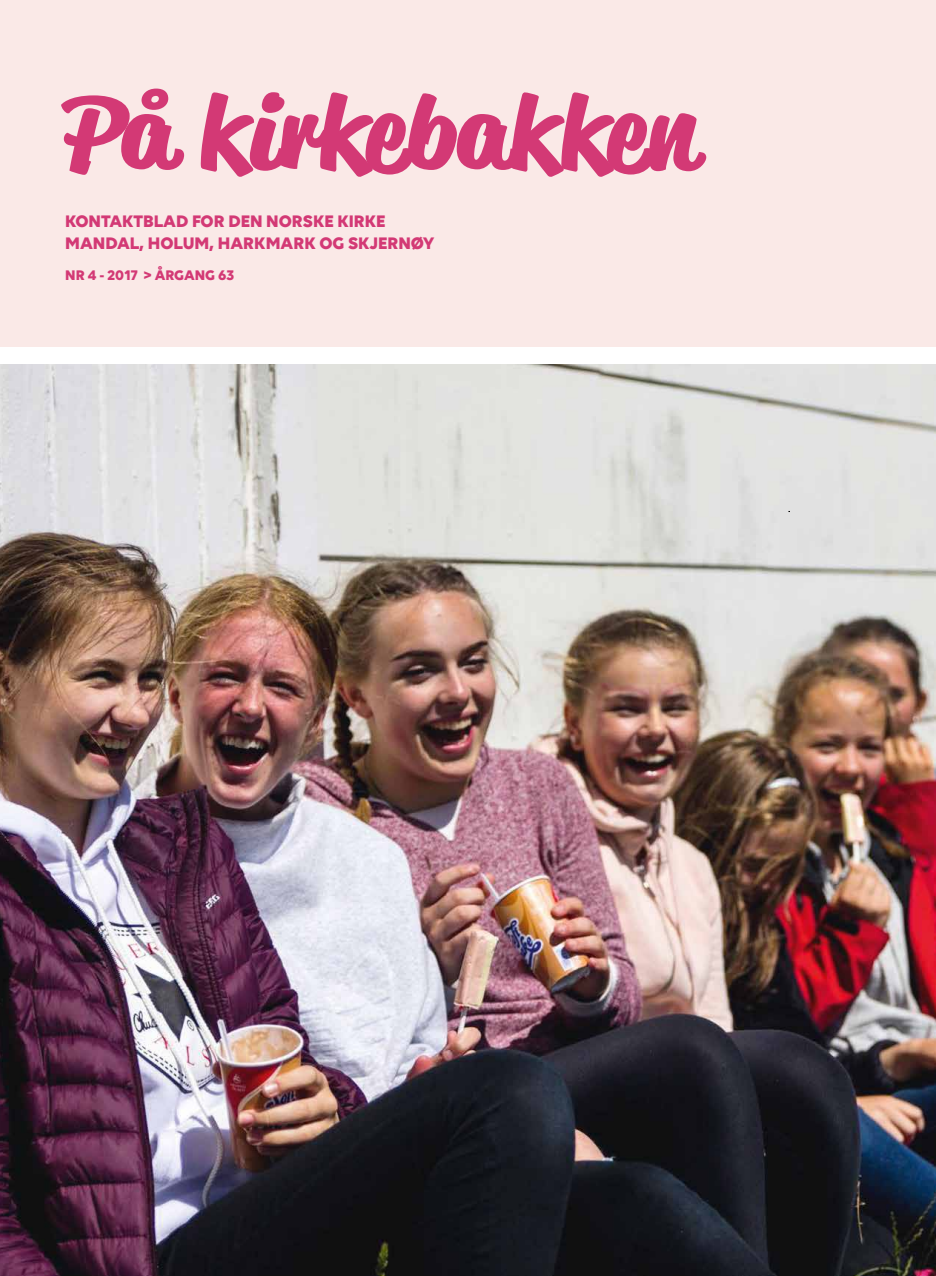
<style>
.page{position:relative;width:936px;height:1276px;background:#fff}
.page>*{position:absolute;margin:0;border:0;box-sizing:border-box;transform-origin:0 0}
.t1{font:700 99px "Reklame Script";color:#d33975}
.t2{font:700 18px/21.6px "Volte";color:#d33975}
.t3{font:700 15px "Volte";color:#d33975}
</style>
<div class="page">
<div style="left:0;top:0;width:935px;height:347px;background:#fae9e7"></div>
<img style="left:0;top:365px;width:935px;height:911px">
<h1 class="t1" style="left:62px;top:63px;width:636px">På kirkebakken</h1>
<p class="t2" style="left:65px;top:210px;width:371px">KONTAKTBLAD FOR DEN NORSKE KIRKE<br>MANDAL, HOLUM, HARKMARK OG SKJERNØY</p>
<p class="t3" style="left:65px;top:266px;width:170px">NR 4 - 2017 &gt; ÅRGANG 63</p>
</div>
